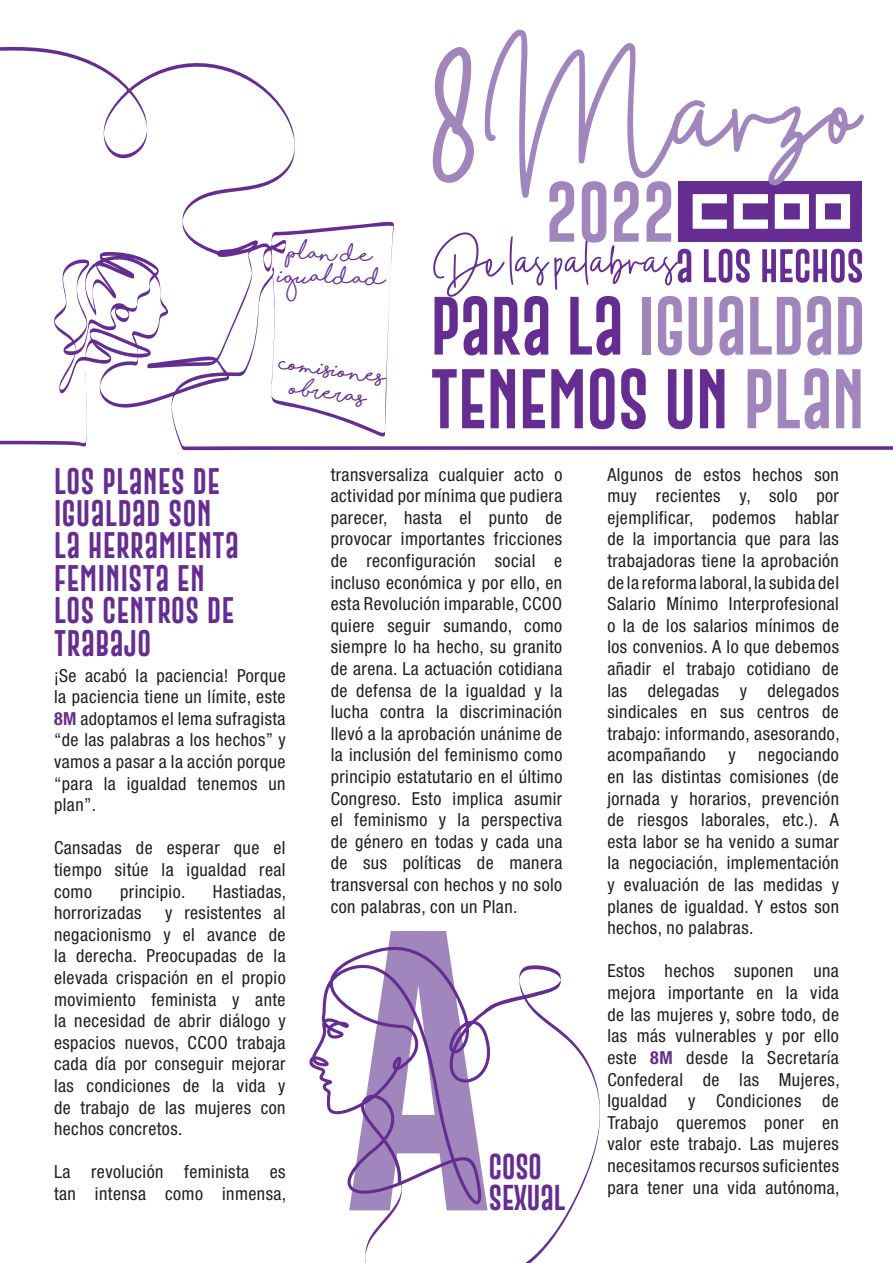
<style>
.page{position:relative;width:893px;height:1263px;background:#fff}
.page>*{position:absolute;margin:0;border:0;box-sizing:border-box;transform-origin:0 0}
.t1{font:291.6px "Gobold Extra 2";color:#a185bd}
.t2{font:174.9px "Rochestar Demo";color:#a185bd}
.t3{font:58.35px "Rochestar Demo";color:#652d91}
.t4{font:27px/32.4px "Gobold Extra 2";letter-spacing:.025em;color:#652d91}
.t5{font:26.25px/31.5px "Gobold Extra 2";color:#652d91}
.t6{font:700 19.5px/23.4px "Shorelines Script";color:#652d91;text-align:center}
.t7{font:condensed 18px/21.6px "Helvetica Neue LT Std";letter-spacing:.025em;color:#231f20;text-align:justify}
.s1{font-size:249px}
.s2{font-weight:700;color:#652d91}
</style>
<div class="page">
<svg style="left:0;top:221px;width:893px;height:230px"></svg>
<svg style="left:678px;top:249px;width:13px;height:34px"></svg>
<svg style="left:704px;top:249px;width:46px;height:34px"></svg>
<svg style="left:762px;top:249px;width:100px;height:34px"></svg>
<svg style="left:434px;top:296px;width:53px;height:59px"></svg>
<svg style="left:494px;top:296px;width:54px;height:59px"></svg>
<svg style="left:570px;top:296px;width:50px;height:59px"></svg>
<div style="left:642px;top:297px;width:9px;height:58px;background:#a185bd"></div>
<svg style="left:658px;top:296px;width:24px;height:59px"></svg>
<svg style="left:689px;top:297px;width:23px;height:58px"></svg>
<svg style="left:719px;top:296px;width:24px;height:59px"></svg>
<svg style="left:750px;top:297px;width:51px;height:58px"></svg>
<svg style="left:807px;top:296px;width:24px;height:59px"></svg>
<svg style="left:838px;top:297px;width:24px;height:58px"></svg>
<svg style="left:432px;top:369px;width:52px;height:59px"></svg>
<svg style="left:491px;top:369px;width:24px;height:59px"></svg>
<svg style="left:523px;top:369px;width:22px;height:59px"></svg>
<svg style="left:551px;top:369px;width:32px;height:59px"></svg>
<svg style="left:590px;top:368px;width:25px;height:61px"></svg>
<svg style="left:621px;top:368px;width:25px;height:61px"></svg>
<svg style="left:668px;top:369px;width:24px;height:60px"></svg>
<svg style="left:700px;top:369px;width:24px;height:59px"></svg>
<svg style="left:748px;top:369px;width:23px;height:59px"></svg>
<svg style="left:778px;top:368px;width:51px;height:61px"></svg>
<svg style="left:836px;top:369px;width:24px;height:59px"></svg>
<div style="left:679px;top:181px;width:183px;height:61px;background:#652d91"></div>
<svg style="left:693px;top:194px;width:34px;height:35px"></svg>
<svg style="left:734px;top:194px;width:34px;height:35px"></svg>
<svg style="left:775px;top:194px;width:34px;height:35px"></svg>
<svg style="left:816px;top:194px;width:34px;height:35px"></svg>
<svg style="left:0;top:46px;width:295px;height:209px"></svg>
<svg style="left:549px;top:181px;width:25px;height:61px"></svg>
<svg style="left:582px;top:181px;width:24px;height:62px"></svg>
<svg style="left:614px;top:181px;width:25px;height:61px"></svg>
<svg style="left:646px;top:181px;width:25px;height:61px"></svg>
<svg style="left:309px;top:946px;width:128px;height:248px"></svg>
<svg style="left:359px;top:1177px;width:46px;height:86px"></svg>
<svg style="left:436px;top:965px;width:164px;height:298px"></svg>
<p class="t6" style="left:280px;top:244px;width:109px;rotate:2deg">Plan de igualdad</p>
<p class="t6" style="left:280px;top:354px;width:109px;rotate:8deg">comisiones obreras</p>
<h2 class="t2" style="left:432px;top:-19px;width:429px"><span class="s1">8</span>Marzo</h2>
<h3 class="t3" style="left:433px;top:217px;width:245px">De las palabras</h3>
<p class="t4" style="left:54px;top:465px;width:186px">LOS PLANES DE<br>IGUALDAD SON<br>LA HERRAMIENTA<br>FEMINISTA EN<br>LOS CENTROS DE<br>TRABAJO</p>
<p class="t7" style="left:54px;top:664px;width:233px">¡Se acabó la paciencia! Porque la paciencia tiene un límite, este <span class="s2">8M</span> adoptamos el lema sufragista “de las palabras a los hechos” y vamos a pasar a la acción porque “para la igualdad tenemos un plan”.</p>
<p class="t7" style="left:54px;top:837px;width:233px">Cansadas de esperar que el tiempo sitúe la igualdad real como</p>
<p class="t7" style="left:120px;top:880px;width:67px">principio.</p>
<p class="t7" style="left:213px;top:880px;width:75px">Hastiadas,</p>
<p class="t7" style="left:54px;top:902px;width:89px">horrorizadas</p>
<p class="t7" style="left:54px;top:902px;width:233px;text-indent:111px">y resistentes al negacionismo y el avance de la derecha. Preocupadas de la elevada crispación en el propio movimiento feminista y ante la necesidad de abrir diálogo y espacios nuevos, CCOO trabaja cada día por conseguir mejorar las condiciones de la vida y de trabajo de las mujeres con hechos concretos.</p>
<p class="t7" style="left:54px;top:1161px;width:234px">La revolución feminista es tan intensa como inmensa,</p>
<p class="t7" style="left:331px;top:463px;width:233px">transversaliza cualquier acto o actividad por mínima que pudiera parecer, hasta el punto de provocar importantes fricciones de reconfiguración social e incluso económica y por ello, en esta Revolución imparable, CCOO quiere seguir sumando, como siempre lo ha hecho, su granito de arena. La actuación cotidiana de defensa de la igualdad y la lucha contra la discriminación llevó a la aprobación unánime de la inclusión del feminismo como principio estatutario en el último Congreso. Esto implica asumir el feminismo y la perspectiva de género en todas y cada una de sus políticas de manera transversal con hechos y no solo con palabras, con un Plan.</p>
<p class="t7" style="left:607px;top:463px;width:234px">Algunos de estos hechos son muy recientes y, solo por ejemplificar, podemos hablar de la importancia que para las trabajadoras tiene la aprobación de la reforma laboral, la subida del Salario Mínimo Interprofesional o la de los salarios mínimos de los convenios. A lo que debemos añadir el trabajo cotidiano de las delegadas y delegados sindicales en sus centros de trabajo: informando, asesorando, acompañando</p>
<p class="t7" style="left:607px;top:744px;width:233px;text-indent:151px">negociando en las distintas comisiones (de jornada y horarios, prevención de riesgos laborales, etc.). A esta labor se ha venido a sumar la negociación, implementación y evaluación de las medidas y planes de igualdad. Y estos son hechos, no palabras.</p>
<p class="t7" style="left:607px;top:960px;width:234px">Estos hechos suponen una mejora importante en la vida de las mujeres y, sobre todo, de las más vulnerables y por ello este <span class="s2">8M</span> desde la Secretaría Confederal de las Mujeres, Igualdad y Condiciones de Trabajo queremos poner en valor este trabajo. Las mujeres necesitamos recursos suficientes para tener una vida autónoma,</p>
<p class="t7" style="left:728px;top:744px;width:9px">y</p>
<h1 class="t1" style="left:344px;top:883px;width:151px">A</h1>
<h3 class="t5" style="left:489px;top:1150px;width:78px">COSO<br>SEXUAL</h3>
</div>
